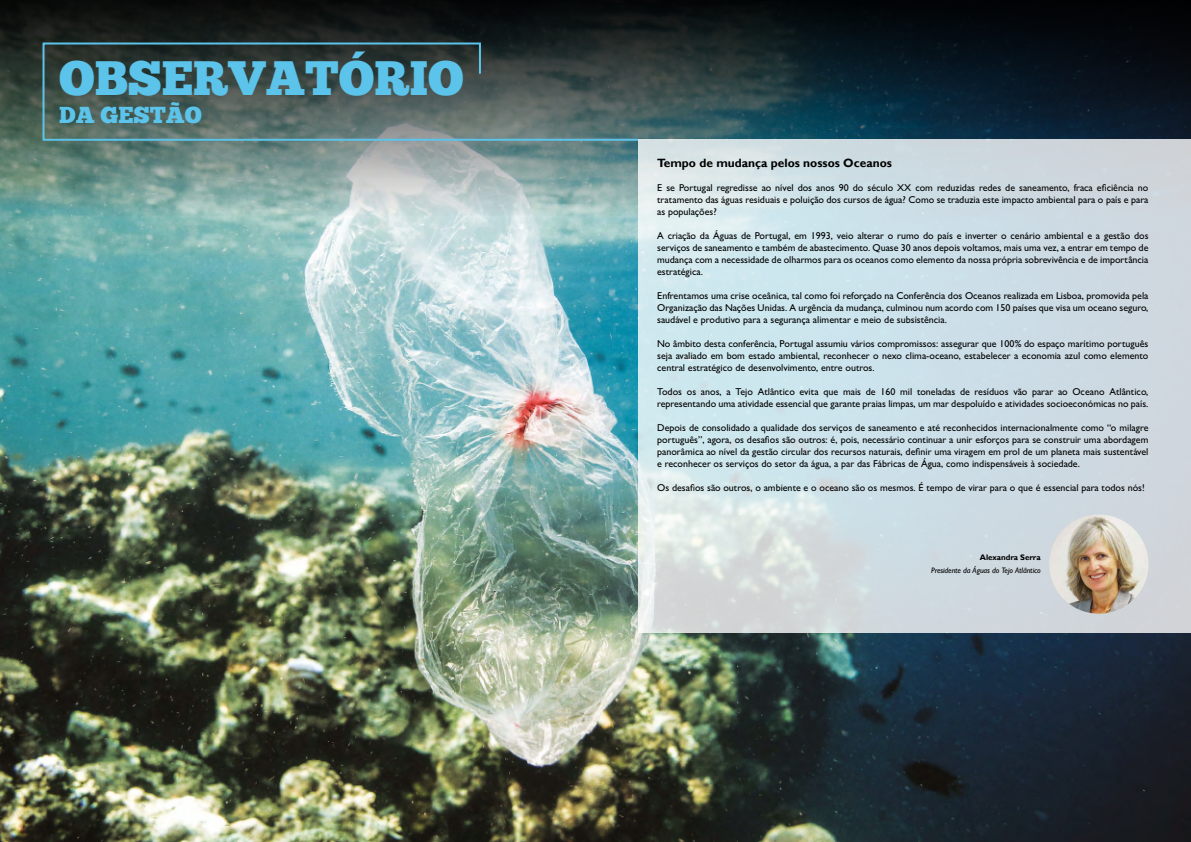
<style>
.page{position:relative;width:1191px;height:842px;background:#fff}
.page>*{position:absolute;margin:0;border:0;box-sizing:border-box;transform-origin:0 0}
.t1{font:48px "Chunk Five Ex";color:#5cc4ea}
.t2{font:23px "Chunk Five Ex";color:#5cc4ea}
.t3{font:700 12px "Gill Sans";color:#000}
.t4{font:500 10px/12px "Gill Sans MT Pro";color:#000;text-align:justify}
.t5{font:italic 500 8px "Gill Sans MT Pro";letter-spacing:-.01em;color:#000}
.t6{font:700 8px "Gill Sans";letter-spacing:-.005em;color:#000}
</style>
<div class="page">
<img style="left:0;top:215px;width:1191px;height:627px">
<svg style="left:0;top:0;width:1191px;height:215px;background:#35474a"></svg>
<svg style="left:42px;top:42px;width:598px;height:100px;background:#465755"></svg>
<svg style="left:638px;top:139px;width:553px;height:493px;background:#cfdee5"></svg>
<img style="left:1049px;top:514px;width:99px;height:100px;border-radius:50px">
<h1 class="t1" style="left:59px;top:42px;width:406px">OBSERVATÓRIO</h1>
<h2 class="t2" style="left:59px;top:97px;width:144px">DA GESTÃO</h2>
<p class="t3" style="left:657px;top:155px;width:236px">Tempo de mudança pelos nossos Oceanos</p>
<p class="t4" style="left:657px;top:181px;width:493px">E se Portugal regredisse ao nível dos anos 90 do século XX com reduzidas redes de saneamento, fraca eficiência no tratamento das águas residuais e poluição dos cursos de água? Como se traduzia este impacto ambiental para o país e para as populações?</p>
<p class="t4" style="left:657px;top:229px;width:493px">A criação da Águas de Portugal, em 1993, veio alterar o rumo do país e inverter o cenário ambiental e a gestão dos serviços de saneamento e também de abastecimento. Quase 30 anos depois voltamos, mais uma vez, a entrar em tempo de mudança com a necessidade de olharmos para os oceanos como elemento da nossa própria sobrevivência e de importância estratégica.</p>
<p class="t4" style="left:657px;top:289px;width:493px">Enfrentamos uma crise oceânica, tal como foi reforçado na Conferência dos Oceanos realizada em Lisboa, promovida pela Organização das Nações Unidas. A urgência da mudança, culminou num acordo com 150 países que visa um oceano seguro, saudável e produtivo para a segurança alimentar e meio de subsistência.</p>
<p class="t4" style="left:657px;top:337px;width:493px">No âmbito desta conferência, Portugal assumiu vários compromissos: assegurar que 100% do espaço marítimo português seja avaliado em bom estado ambiental, reconhecer o nexo clima-oceano, estabelecer a economia azul como elemento central estratégico de desenvolvimento, entre outros.</p>
<p class="t4" style="left:657px;top:385px;width:493px">Todos os anos, a Tejo Atlântico evita que mais de 160 mil toneladas de resíduos vão parar ao Oceano Atlântico, representando uma atividade essencial que garante praias limpas, um mar despoluído e atividades socioeconómicas no país.</p>
<p class="t4" style="left:657px;top:421px;width:493px">Depois de consolidado a qualidade dos serviços de saneamento e até reconhecidos internacionalmente como “o milagre português”, agora, os desafios são outros: é, pois, necessário continuar a unir esforços para se construir uma abordagem panorâmica ao nível da gestão circular dos recursos naturais, definir uma viragem em prol de um planeta mais sustentável e reconhecer os serviços do setor da água, a par das Fábricas de Água, como indispensáveis à sociedade.</p>
<p class="t4" style="left:657px;top:481px;width:489px">Os desafios são outros, o ambiente e o oceano são os mesmos. É tempo de virar para o que é essencial para todos nós!</p>
<p class="t6" style="left:979px;top:553px;width:62px">Alexandra Serra</p>
<p class="t5" style="left:931px;top:566px;width:111px">Presidente da Águas do Tejo Atlântico</p>
</div>
